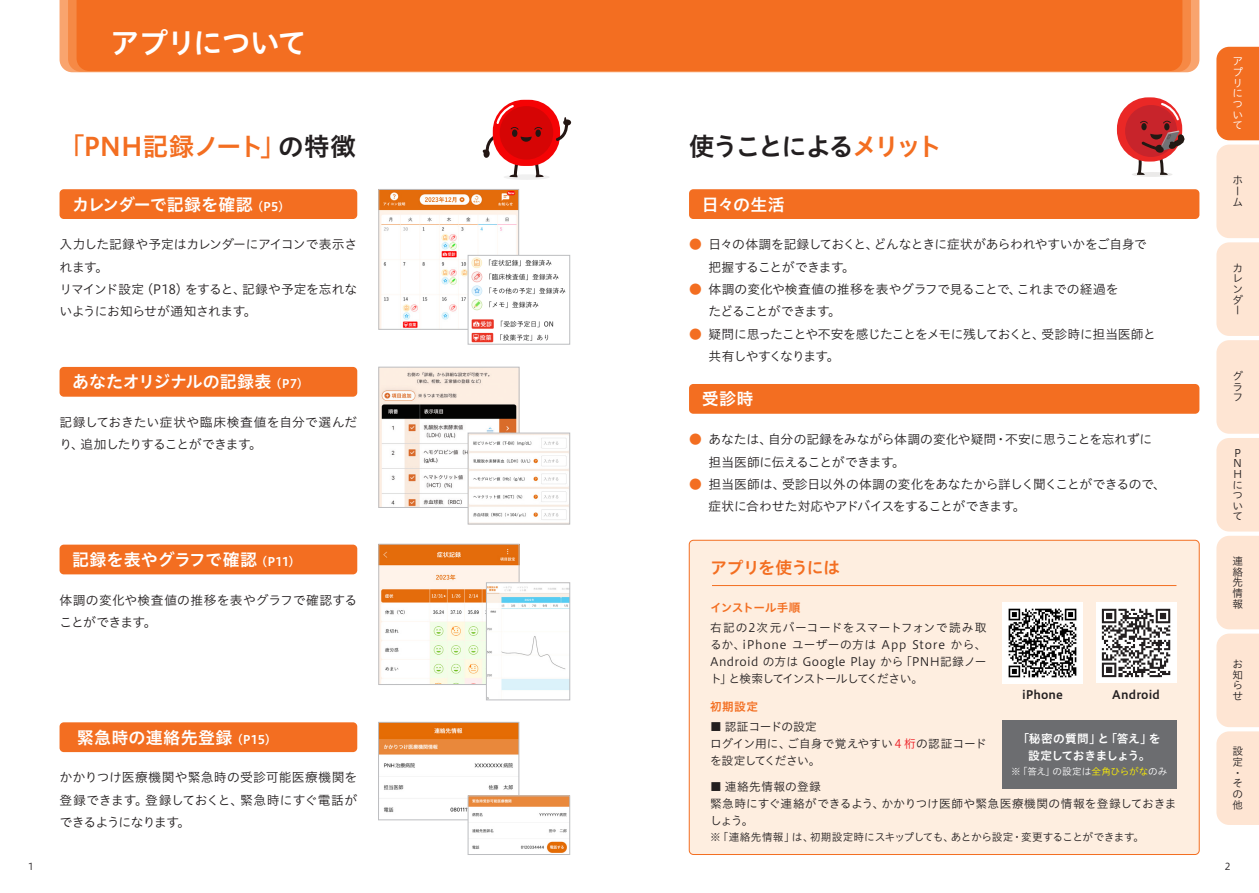
<style>
.page{position:relative;width:1259px;height:893px;background:#fff}
.page>*{position:absolute;margin:0;border:0;box-sizing:border-box;transform-origin:0 0}
.t1{font:29.7px "Hiragino UD Sans Std W6";letter-spacing:-.055em;color:#fff}
.t2{font:25.5px "Hiragino UD Sans Std W6";letter-spacing:-.005em;color:#f36e21}
.t3{font:25.5px "Hiragino UD Sans Std W6";letter-spacing:-.1em;color:#231f20}
.t4{font:16.95px "Hiragino UD Sans Std W6";letter-spacing:.005em;color:#fff}
.t5{font:16.95px "Hiragino UD Sans Std W6";letter-spacing:-.025em;color:#fff}
.t6{font:16.95px "Hiragino UD Sans Std W6";letter-spacing:-.045em;color:#f36e21}
.t7{font:12.75px/22.4px "Hiragino UD Sans Std W3";letter-spacing:-.02em;color:#231f20}
.t8{font:12.75px "Hiragino UD Sans Std W3";letter-spacing:-.045em;color:#231f20}
.t9{font:12.75px "Hiragino UD Sans Std W3";letter-spacing:-.04em;color:#231f20}
.t10{font:12.75px/22.4px "Hiragino UD Sans Std W3";letter-spacing:.02em;color:#231f20}
.t11{font:12.75px "Hiragino UD Sans Std W3";letter-spacing:-.06em;color:#231f20}
.t12{font:12.75px "Hiragino UD Sans Std W3";letter-spacing:-.065em;color:#231f20}
.t13{font:12.75px "Hiragino UD Sans Std W3";color:#f36e21}
.t14{font:11.7px/17px "Hiragino UD Sans Std W3";letter-spacing:.01em;color:#231f20;text-align:justify}
.t15{font:11.7px/17px "Hiragino UD Sans Std W3";letter-spacing:-.01em;color:#231f20}
.t16{font:11.7px "Hiragino UD Sans Std W6";letter-spacing:-.035em;color:#fff}
.t17{font:11.7px "Hiragino UD Sans Std W6";letter-spacing:.01em;color:#231f20}
.t18{font:11.7px "Hiragino UD Sans Std W6";letter-spacing:-.055em;color:#fff}
.t19{font:11.7px "Hiragino UD Sans Std W3";letter-spacing:-.025em;color:#231f20}
.t20{font:11.7px "Hiragino UD Sans Std W3";letter-spacing:.03em;color:#231f20}
.t21{font:11.7px "Hiragino UD Sans Std W6";letter-spacing:-.055em;color:#f36e21}
.t22{font:11.7px "Hiragino UD Sans Std W6";letter-spacing:-.005em;color:#f36e21}
.t23{font:10.65px/10.6px "Hiragino UD Sans Std W3";letter-spacing:-.025em;color:#231f20}
.t24{font:10.65px/10.6px "Hiragino UD Sans Std W3";color:#fff}
.t25{font:9.6px "Hiragino UD Sans Std W3";color:#fff}
.t26{font:9.6px "Hiragino UD Sans Std W3";color:#231f20}
.s1{color:#231f20}
.s2{color:#f36e21}
.s3{font-size:11.85px}
.s4{color:#ee1d23}
.s5{color:#fff101}
</style>
<div class="page">
<img style="left:380px;top:546px;width:137px;height:137px">
<div style="left:378px;top:544px;width:141px;height:141px;border:1px solid #bcbdc0"></div>
<img style="left:380px;top:724px;width:137px;height:94px">
<div style="left:378px;top:722px;width:141px;height:98px;border:1px solid #bcbdc0"></div>
<img style="left:380px;top:369px;width:137px;height:137px">
<div style="left:378px;top:367px;width:141px;height:141px;border:1px solid #bcbdc0"></div>
<svg style="left:68px;top:0;width:1123px;height:72px;background:#f58d4b"></svg>
<div style="left:689px;top:189px;width:510px;height:30px;background:#f36e21;border-radius:4px"></div>
<div style="left:689px;top:540px;width:510px;height:314px;background:#feeee0;border-radius:4px"></div>
<div style="left:689px;top:540px;width:510px;height:315px;border:1px solid #f36e21;border-radius:4px"></div>
<div style="left:60px;top:189px;width:297px;height:30px;background:#f36e21;border-radius:4px"></div>
<div style="left:60px;top:545px;width:297px;height:29px;background:#f36e21;border-radius:4px"></div>
<div style="left:60px;top:722px;width:297px;height:30px;background:#f36e21;border-radius:4px"></div>
<div style="left:77px;top:0;width:1105px;height:71px;background:#f36e21"></div>
<div style="left:689px;top:384px;width:510px;height:30px;background:#f36e21;border-radius:4px"></div>
<hr style="left:712px;top:585px;width:464px;height:1px;background:#f36e21">
<div style="left:1002px;top:721px;width:174px;height:68px;background:#6c6d70"></div>
<img style="left:1002px;top:603px;width:81px;height:80px">
<div style="left:1095px;top:603px;width:81px;height:80px;background:#fff"></div>
<svg style="left:1102px;top:609px;width:68px;height:68px"></svg>
<div style="left:60px;top:367px;width:297px;height:30px;background:#f36e21;border-radius:4px"></div>
<img style="left:380px;top:191px;width:137px;height:137px">
<div style="left:378px;top:189px;width:141px;height:141px;border:1px solid #bcbdc0"></div>
<img style="left:470px;top:257px;width:96px;height:85px">
<div style="left:468px;top:255px;width:102px;height:89px;border:1px solid #bcbdc0"></div>
<img style="left:470px;top:435px;width:98px;height:85px">
<div style="left:468px;top:433px;width:102px;height:91px;border:1px solid #bcbdc0"></div>
<svg style="left:1216px;top:47px;width:43px;height:778px;background:#fcd8c1"></svg>
<img style="left:488px;top:585px;width:80px;height:113px">
<div style="left:486px;top:583px;width:84px;height:117px;border:1px solid #bcbdc0"></div>
<img style="left:470px;top:798px;width:98px;height:55px">
<div style="left:468px;top:796px;width:102px;height:59px;border:1px solid #bcbdc0"></div>
<div style="left:503px;top:174px;width:47px;height:6px;background:#f0f0f0;border-radius:50%"></div>
<div style="left:493px;top:100px;width:67px;height:66px;background:#f50305;border-radius:31px"></div>
<div style="left:500px;top:106px;width:53px;height:54px;background:#d60505;border-radius:50%"></div>
<svg style="left:482px;top:105px;width:61px;height:72px"></svg>
<svg style="left:563px;top:119px;width:8px;height:7px"></svg>
<svg style="left:556px;top:117px;width:12px;height:24px"></svg>
<div style="left:1131px;top:172px;width:41px;height:5px;background:#ebeae9;border-radius:50%"></div>
<div style="left:1117px;top:97px;width:65px;height:65px;background:#ea2826;border-radius:31px"></div>
<div style="left:1125px;top:105px;width:52px;height:52px;background:#c8242b;border-radius:50%"></div>
<svg style="left:1137px;top:103px;width:45px;height:72px"></svg>
<p class="t1" style="left:110px;top:20px;width:199px">アプリについて</p>
<p class="t2" style="left:60px;top:127px;width:298px">「PNH記録ノート」<span class="s1">の特徴</span></p>
<p class="t3" style="left:689px;top:127px;width:255px">使うことによる<span class="s2">メリット</span></p>
<p class="t5" style="left:72px;top:191px;width:213px">カレンダーで記録を確認 <span class="s3">(P5)</span></p>
<p class="t7" style="left:60px;top:233px;width:299px">入力した記録や予定はカレンダーにアイコンで表示されます。</p>
<p class="t7" style="left:60px;top:277px;width:299px">リマインド設定（P18）をすると、記録や予定を忘れないようにお知らせが通知されます。</p>
<p class="t4" style="left:72px;top:369px;width:232px">あなたオリジナルの記録表 <span class="s3">(P7)</span></p>
<p class="t7" style="left:60px;top:410px;width:299px">記録しておきたい症状や臨床検査値を自分で選んだり、追加したりすることができます。</p>
<p class="t4" style="left:72px;top:547px;width:224px">記録を表やグラフで確認 <span class="s3">(P11)</span></p>
<p class="t10" style="left:60px;top:588px;width:299px">体調の変化や検査値の推移を表やグラフで確認することができます。</p>
<p class="t4" style="left:77px;top:724px;width:195px">緊急時の連絡先登録 <span class="s3">(P15)</span></p>
<p class="t7" style="left:60px;top:766px;width:299px;text-align:justify">かかりつけ医療機関や緊急時の受診可能医療機関を登録できます。登録しておくと、緊急時にすぐ電話ができるようになります。</p>
<p class="t4" style="left:702px;top:191px;width:85px">日々の生活</p>
<p class="t13" style="left:689px;top:235px;width:14px">●</p>
<p class="t13" style="left:689px;top:280px;width:14px">●</p>
<p class="t13" style="left:689px;top:324px;width:14px">●</p>
<p class="t7" style="left:708px;top:233px;width:439px">日々の体調を記録しておくと、どんなときに症状があらわれやすいかをご自身で</p>
<p class="t8" style="left:708px;top:257px;width:148px">把握することができます。</p>
<p class="t7" style="left:708px;top:277px;width:411px">体調の変化や検査値の推移を表やグラフで見ることで、これまでの経過を</p>
<p class="t11" style="left:708px;top:302px;width:134px">たどることができます。</p>
<p class="t9" style="left:708px;top:324px;width:449px">疑問に思ったことや不安を感じたことをメモに残しておくと、受診時に担当医師と</p>
<p class="t12" style="left:708px;top:347px;width:132px">共有しやすくなります。</p>
<p class="t4" style="left:702px;top:386px;width:53px">受診時</p>
<p class="t7" style="left:708px;top:428px;width:445px">あなたは、自分の記録をみながら体調の変化や疑問・不安に思うことを忘れずに</p>
<p class="t7" style="left:708px;top:450px;width:198px">担当医師に伝えることができます。</p>
<p class="t7" style="left:708px;top:472px;width:459px">担当医師は、受診日以外の体調の変化をあなたから詳しく聞くことができるので、</p>
<p class="t8" style="left:708px;top:497px;width:318px">症状に合わせた対応やアドバイスをすることができます。</p>
<p class="t13" style="left:689px;top:430px;width:14px">●</p>
<p class="t13" style="left:689px;top:474px;width:14px">●</p>
<p class="t6" style="left:710px;top:554px;width:132px">アプリを使うには</p>
<p class="t21" style="left:710px;top:599px;width:92px">インストール手順</p>
<p class="t14" style="left:710px;top:619px;width:278px">右記の2次元バーコードをスマートフォンで読み取るか、iPhone ユーザーの方は App Store から、Android の方は Google Play から「PNH記録ノート」と検索してインストールしてください。</p>
<p class="t17" style="left:1022px;top:686px;width:42px">iPhone</p>
<p class="t17" style="left:1112px;top:686px;width:49px">Android</p>
<p class="t22" style="left:710px;top:698px;width:49px">初期設定</p>
<p class="t19" style="left:710px;top:718px;width:108px">■ 認証コードの設定</p>
<p class="t15" style="left:710px;top:735px;width:278px">ログイン用に、ご自身で覚えやすい<span class="s4">４桁</span>の認証コードを設定してください。</p>
<p class="t20" style="left:710px;top:778px;width:112px">■ 連絡先情報の登録</p>
<p class="t14" style="left:710px;top:794px;width:468px">緊急時にすぐ連絡ができるよう、かかりつけ医師や緊急医療機関の情報を登録しておきましょう。</p>
<p class="t23" style="left:710px;top:831px;width:435px">※「連絡先情報」は、初期設定時にスキップしても、あとから設定・変更することができます。</p>
<p class="t16" style="left:1018px;top:730px;width:144px">「秘密の質問」と「答え」を</p>
<p class="t18" style="left:1028px;top:747px;width:124px">設定しておきましょう。</p>
<p class="t25" style="left:1011px;top:765px;width:158px">※「答え」の設定は<span class="s5">全角ひらがな</span>のみ</p>
<p class="t24" style="left:1232px;top:55px;width:12px">アプリについて</p>
<p class="t23" style="left:1232px;top:175px;width:11px">ホーム</p>
<p class="t23" style="left:1232px;top:262px;width:12px">カレンダー</p>
<p class="t23" style="left:1232px;top:370px;width:12px">グラフ</p>
<p class="t23" style="left:1232px;top:447px;width:11px;text-align:justify">P N Hについて</p>
<p class="t23" style="left:1232px;top:555px;width:12px;text-align:justify">連絡先情報</p>
<p class="t23" style="left:1232px;top:658px;width:12px;text-align:justify">お知らせ</p>
<p class="t23" style="left:1232px;top:745px;width:12px">設定・その他</p>
<p class="t26" style="left:28px;top:859px;width:7px">1</p>
<p class="t26" style="left:1225px;top:859px;width:7px">2</p>
</div>
